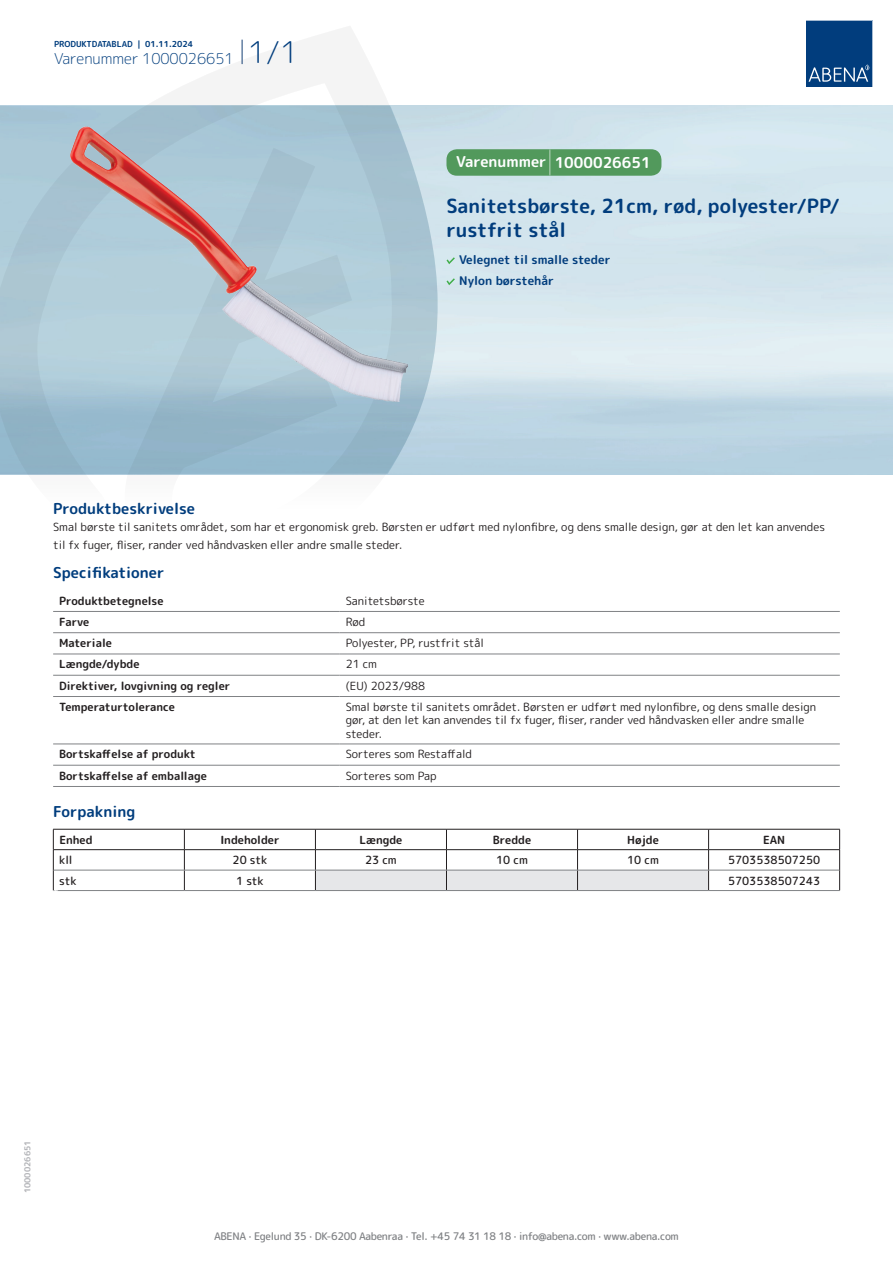
<style>
.page{position:relative;width:893px;height:1263px;background:#fff}
.page>*{position:absolute;margin:0;border:0;box-sizing:border-box;transform-origin:0 0}
.t1{font:700 19.5px/24px "Rounded Mplus 1 c";color:#013d7d}
.t2{font:700 15px "Rounded Mplus 1 c";color:#013d7d}
.t3{font:300 15px "Rounded Mplus 1 c";color:#013d7d}
.t4{font:700 15px "Rounded Mplus 1 c";color:#fff}
.t5{font:700 12px/21px "Rounded Mplus 1 c";color:#013d7d}
.t6{font:11.25px/13.5px "Rounded Mplus 1 c";color:#231f20}
.t7{font:700 11.25px "Rounded Mplus 1 c";color:#231f20}
.t8{font:500 11.25px "Rounded Mplus 1 c";color:#231f20}
.t9{font:500 10.5px "Rounded Mplus 1 c";letter-spacing:-.03em;color:#808285}
.t10{font:700 10.5px "Rounded Mplus 1 c";color:#fff}
.t11{font:700 8.25px "Rounded Mplus 1 c";color:#013d7d}
.t12{font:700 8.25px "Rounded Mplus 1 c";color:#b2b3b7}
.s1{font-size:30px}
.s2{font-size:25.5px}
</style>
<div class="page">
<svg style="left:0;top:26px;width:439px;height:449px"></svg>
<svg style="left:0;top:106px;width:438px;height:368px;background:#a4c2d2"></svg>
<svg style="left:242px;top:40px;width:1px;height:24px"></svg>
<svg style="left:806px;top:20px;width:67px;height:67px;background:#144b86"></svg>
<img style="left:71px;top:127px;width:336px;height:275px">
<hr style="left:53px;top:611px;width:287px;height:1px;background:#808285">
<hr style="left:340px;top:611px;width:500px;height:1px;background:#808285">
<hr style="left:53px;top:632px;width:287px;height:1px;background:#808285">
<hr style="left:340px;top:632px;width:500px;height:1px;background:#808285">
<hr style="left:53px;top:654px;width:287px;height:1px;background:#808285">
<hr style="left:340px;top:654px;width:500px;height:1px;background:#808285">
<hr style="left:53px;top:675px;width:287px;height:1px;background:#808285">
<hr style="left:340px;top:675px;width:500px;height:1px;background:#808285">
<hr style="left:53px;top:696px;width:287px;height:1px;background:#808285">
<hr style="left:340px;top:696px;width:500px;height:1px;background:#808285">
<hr style="left:53px;top:744px;width:287px;height:1px;background:#808285">
<hr style="left:340px;top:744px;width:500px;height:1px;background:#808285">
<hr style="left:53px;top:765px;width:287px;height:1px;background:#808285">
<hr style="left:340px;top:765px;width:500px;height:1px;background:#808285">
<hr style="left:53px;top:786px;width:287px;height:1px;background:#808285">
<hr style="left:340px;top:786px;width:500px;height:1px;background:#808285">
<hr style="left:53px;top:829px;width:131px;height:1px;background:#231f20">
<hr style="left:184px;top:829px;width:131px;height:1px;background:#231f20">
<hr style="left:709px;top:829px;width:131px;height:1px;background:#231f20">
<hr style="left:53px;top:849px;width:131px;height:1px;background:#231f20">
<hr style="left:184px;top:849px;width:131px;height:1px;background:#231f20">
<hr style="left:709px;top:849px;width:131px;height:1px;background:#231f20">
<svg style="left:53px;top:829px;width:1px;height:61px"></svg>
<svg style="left:184px;top:829px;width:1px;height:61px"></svg>
<svg style="left:315px;top:829px;width:394px;height:61px"></svg>
<svg style="left:839px;top:829px;width:1px;height:61px"></svg>
<hr style="left:54px;top:870px;width:130px;height:1px;background:#808285">
<hr style="left:184px;top:870px;width:131px;height:1px;background:#808285">
<hr style="left:315px;top:870px;width:131px;height:1px;background:#808285">
<hr style="left:446px;top:870px;width:131px;height:1px;background:#808285">
<hr style="left:577px;top:870px;width:132px;height:1px;background:#808285">
<hr style="left:709px;top:870px;width:130px;height:1px;background:#808285">
<hr style="left:53px;top:890px;width:131px;height:1px;background:#808285">
<hr style="left:184px;top:890px;width:131px;height:1px;background:#808285">
<hr style="left:315px;top:890px;width:131px;height:1px;background:#808285">
<hr style="left:446px;top:890px;width:131px;height:1px;background:#808285">
<hr style="left:577px;top:890px;width:132px;height:1px;background:#808285">
<hr style="left:709px;top:890px;width:131px;height:1px;background:#808285">
<svg style="left:446px;top:257px;width:9px;height:7px"></svg>
<svg style="left:446px;top:278px;width:9px;height:7px"></svg>
<div style="left:446px;top:149px;width:215px;height:27px;background:#52995c;border-radius:10px"></div>
<p class="t11" style="left:54px;top:38px;width:141px">PRODUKTDATABLAD | 01.11.2024</p>
<h2 class="t3" style="left:54px;top:48px;width:246px">Varenummer 1000026651 <span class="s1">1/1</span></h2>
<h2 class="t4" style="left:456px;top:152px;width:196px">Varenummer <span class="s2">|</span> 1000026651</h2>
<h1 class="t1" style="left:446px;top:194px;width:395px">Sanitetsbørste, 21cm, rød, polyester/PP/ rustfrit stål</h1>
<p class="t5" style="left:459px;top:249px;width:153px">Velegnet til smalle steder<br>Nylon børstehår</p>
<h2 class="t2" style="left:53px;top:498px;width:143px">Produktbeskrivelse</h2>
<p class="t6" style="left:53px;top:517px;width:773px;line-height:18px">Smal børste til sanitets området, som har et ergonomisk greb. Børsten er udført med nylonfibre, og dens smalle design, gør at den let kan anvendes til fx fuger, fliser, rander ved håndvasken eller andre smalle steder.</p>
<h2 class="t2" style="left:53px;top:562px;width:113px">Specifikationer</h2>
<p class="t7" style="left:59px;top:592px;width:106px">Produktbetegnelse</p>
<p class="t6" style="left:346px;top:594px;width:80px">Sanitetsbørste</p>
<p class="t7" style="left:59px;top:614px;width:32px">Farve</p>
<p class="t6" style="left:346px;top:615px;width:21px">Rød</p>
<p class="t7" style="left:59px;top:635px;width:54px">Materiale</p>
<p class="t6" style="left:346px;top:636px;width:140px">Polyester, PP, rustfrit stål</p>
<p class="t7" style="left:59px;top:656px;width:82px">Længde/dybde</p>
<p class="t6" style="left:346px;top:657px;width:33px">21 cm</p>
<p class="t7" style="left:59px;top:678px;width:173px">Direktiver, lovgivning og regler</p>
<p class="t6" style="left:346px;top:679px;width:81px">(EU) 2023/988</p>
<p class="t7" style="left:59px;top:699px;width:117px">Temperaturtolerance</p>
<p class="t6" style="left:346px;top:700px;width:472px">Smal børste til sanitets området. Børsten er udført med nylonfibre, og dens smalle design gør, at den let kan anvendes til fx fuger, fliser, rander ved håndvasken eller andre smalle steder.</p>
<p class="t7" style="left:59px;top:746px;width:138px">Bortskaffelse af produkt</p>
<p class="t6" style="left:346px;top:747px;width:128px">Sorteres som Restaffald</p>
<p class="t7" style="left:59px;top:767px;width:149px">Bortskaffelse af emballage</p>
<p class="t6" style="left:346px;top:769px;width:93px">Sorteres som Pap</p>
<h2 class="t2" style="left:53px;top:800px;width:84px">Forpakning</h2>
<p class="t7" style="left:59px;top:831px;width:35px">Enhed</p>
<p class="t7" style="left:220px;top:831px;width:61px">Indeholder</p>
<p class="t7" style="left:359px;top:831px;width:44px">Længde</p>
<p class="t7" style="left:493px;top:831px;width:40px">Bredde</p>
<p class="t7" style="left:627px;top:831px;width:33px">Højde</p>
<p class="t7" style="left:763px;top:831px;width:24px">EAN</p>
<p class="t8" style="left:59px;top:852px;width:15px">kll</p>
<p class="t8" style="left:233px;top:852px;width:36px">20 stk</p>
<p class="t8" style="left:365px;top:852px;width:33px">23 cm</p>
<p class="t8" style="left:496px;top:852px;width:33px">10 cm</p>
<p class="t8" style="left:627px;top:852px;width:33px">10 cm</p>
<p class="t8" style="left:728px;top:852px;width:94px">5703538507250</p>
<p class="t8" style="left:59px;top:872px;width:19px">stk</p>
<p class="t8" style="left:236px;top:872px;width:29px">1 stk</p>
<p class="t8" style="left:728px;top:872px;width:94px">5703538507243</p>
<p class="t10" style="left:53px;top:886px;width:7px">*</p>
<p class="t12" style="left:22px;top:1193px;width:54px;rotate:-90deg">1000026651</p>
<p class="t9" style="left:214px;top:1229px;width:466px">ABENA · Egelund 35 · DK-6200 Aabenraa · Tel. +45 74 31 18 18 · info@abena.com · www.abena.com</p>
</div>
